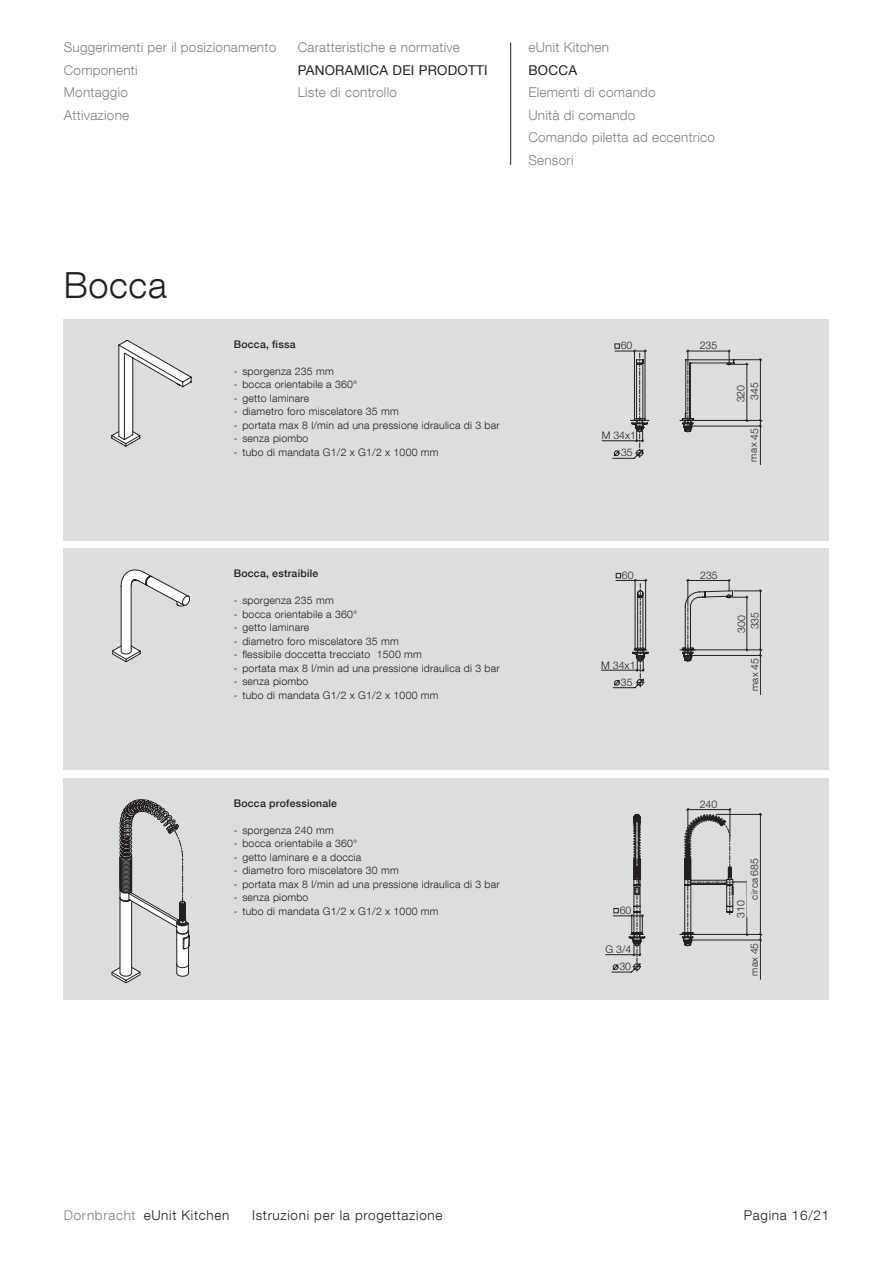
<style>
.page{position:relative;width:893px;height:1263px;background:#fff}
.page>*{position:absolute;margin:0;border:0;box-sizing:border-box;transform-origin:0 0}
.t1{font:300 36px "Helvetica Neue LT Com";letter-spacing:.02em;color:#231f20}
.t2{font:300 13.5px/22.5px "Helvetica Neue LT Com";letter-spacing:.02em;color:#808285}
.t3{font:300 13.5px "Helvetica Neue LT Com";letter-spacing:.05em;color:#231f20}
.t4{font:13.5px "Helvetica Neue LT Com";letter-spacing:.02em;color:#231f20}
.t5{font:300 10.5px "Helvetica Neue LT Com";letter-spacing:.02em;color:#231f20}
.t6{font:300 10.5px "Helvetica Neue LT";color:#231f20}
.t7{font:500 10.5px "Helvetica Neue LT Com";letter-spacing:.02em;color:#231f20}
.t8{font:300 10.5px "Helvetica Neue";color:#231f20}
.t9{font:300 9.75px "Helvetica Neue LT Com";letter-spacing:.055em;color:#231f20}
.s1{color:#808285}
</style>
<div class="page">
<div style="left:64px;top:319px;width:765px;height:221px;background:#dcdddf"></div>
<div style="left:64px;top:549px;width:765px;height:221px;background:#dcdddf"></div>
<div style="left:64px;top:778px;width:765px;height:221px;background:#dcdddf"></div>
<svg style="left:112px;top:340px;width:79px;height:107px"></svg>
<hr style="left:602px;top:440px;width:41px;height:1px;background:#231f20">
<svg style="left:112px;top:570px;width:78px;height:92px"></svg>
<hr style="left:601px;top:670px;width:43px;height:1px;background:#231f20">
<svg style="left:112px;top:799px;width:77px;height:184px"></svg>
<hr style="left:606px;top:954px;width:35px;height:1px;background:#231f20">
<svg style="left:612px;top:343px;width:150px;height:122px"></svg>
<svg style="left:613px;top:573px;width:149px;height:122px"></svg>
<svg style="left:612px;top:808px;width:150px;height:172px"></svg>
<hr style="left:510px;top:43px;width:1px;height:122px;background:#231f20">
<p class="t2" style="left:64px;top:36px;width:214px">Suggerimenti per il posizionamento<br>Componenti<br>Montaggio<br>Attivazione</p>
<p class="t2" style="left:298px;top:36px;width:164px">Caratteristiche e normative</p>
<p class="t4" style="left:298px;top:62px;width:191px">PANORAMICA DEI PRODOTTI</p>
<p class="t2" style="left:298px;top:81px;width:101px">Liste di controllo</p>
<p class="t2" style="left:528px;top:36px;width:82px">eUnit Kitchen</p>
<p class="t4" style="left:528px;top:62px;width:50px">BOCCA</p>
<p class="t2" style="left:528px;top:81px;width:188px">Elementi di comando<br>Unità di comando<br>Comando piletta ad eccentrico<br>Sensori</p>
<h1 class="t1" style="left:64px;top:263px;width:104px">Bocca</h1>
<p class="t7" style="left:234px;top:338px;width:63px">Bocca, fissa</p>
<p class="t5" style="left:234px;top:364px;width:101px">- sporgenza 235 mm</p>
<p class="t5" style="left:234px;top:378px;width:125px">- bocca orientabile a 360°</p>
<p class="t5" style="left:234px;top:392px;width:77px">- getto laminare</p>
<p class="t5" style="left:234px;top:405px;width:166px">- diametro foro miscelatore 35 mm</p>
<p class="t5" style="left:234px;top:419px;width:267px">- portata max 8 l/min ad una pressione idraulica di 3 bar</p>
<p class="t5" style="left:234px;top:432px;width:76px">- senza piombo</p>
<p class="t5" style="left:234px;top:446px;width:206px">- tubo di mandata G1/2 x G1/2 x 1000 mm</p>
<p class="t6" style="left:621px;top:446px;width:13px">35</p>
<p class="t6" style="left:621px;top:339px;width:13px">60</p>
<p class="t6" style="left:602px;top:429px;width:36px">M 34x1</p>
<p class="t6" style="left:700px;top:339px;width:19px">235</p>
<p class="t6" style="left:748px;top:400px;width:19px;rotate:-90deg">345</p>
<p class="t6" style="left:734px;top:402px;width:19px;rotate:-90deg">320</p>
<p class="t6" style="left:748px;top:465px;width:38px;rotate:-90deg">max. 45</p>
<p class="t9" style="left:747px;top:462px;width:21px;rotate:-90deg">max</p>
<p class="t7" style="left:234px;top:567px;width:86px">Bocca, estraibile</p>
<p class="t5" style="left:234px;top:594px;width:101px">- sporgenza 235 mm</p>
<p class="t5" style="left:234px;top:608px;width:125px">- bocca orientabile a 360°</p>
<p class="t5" style="left:234px;top:621px;width:77px">- getto laminare</p>
<p class="t5" style="left:234px;top:635px;width:166px">- diametro foro miscelatore 35 mm</p>
<p class="t5" style="left:234px;top:648px;width:190px">- flessibile doccetta trecciato 1500 mm</p>
<p class="t5" style="left:234px;top:662px;width:267px">- portata max 8 l/min ad una pressione idraulica di 3 bar</p>
<p class="t5" style="left:234px;top:675px;width:76px">- senza piombo</p>
<p class="t5" style="left:234px;top:689px;width:206px">- tubo di mandata G1/2 x G1/2 x 1000 mm</p>
<p class="t6" style="left:622px;top:569px;width:13px">60</p>
<p class="t6" style="left:601px;top:658px;width:36px">M 34x1</p>
<p class="t6" style="left:621px;top:676px;width:13px">35</p>
<p class="t6" style="left:700px;top:569px;width:19px">235</p>
<p class="t6" style="left:748px;top:629px;width:19px;rotate:-90deg">335</p>
<p class="t6" style="left:735px;top:633px;width:19px;rotate:-90deg">300</p>
<p class="t6" style="left:748px;top:695px;width:38px;rotate:-90deg">max. 45</p>
<p class="t9" style="left:749px;top:691px;width:21px;rotate:-90deg">max</p>
<p class="t7" style="left:234px;top:797px;width:105px">Bocca professionale</p>
<p class="t5" style="left:234px;top:824px;width:101px">- sporgenza 240 mm</p>
<p class="t5" style="left:234px;top:837px;width:125px">- bocca orientabile a 360°</p>
<p class="t5" style="left:234px;top:851px;width:129px">- getto laminare e a doccia</p>
<p class="t5" style="left:234px;top:864px;width:166px">- diametro foro miscelatore 30 mm</p>
<p class="t5" style="left:234px;top:878px;width:267px">- portata max 8 l/min ad una pressione idraulica di 3 bar</p>
<p class="t5" style="left:234px;top:891px;width:76px">- senza piombo</p>
<p class="t5" style="left:234px;top:905px;width:206px">- tubo di mandata G1/2 x G1/2 x 1000 mm</p>
<p class="t8" style="left:620px;top:904px;width:13px">60</p>
<p class="t8" style="left:700px;top:798px;width:19px">240</p>
<p class="t8" style="left:748px;top:893px;width:36px;rotate:-90deg">ca. 685</p>
<p class="t9" style="left:748px;top:900px;width:23px;rotate:-90deg">circa</p>
<p class="t8" style="left:734px;top:917px;width:19px;rotate:-90deg">310</p>
<p class="t8" style="left:606px;top:943px;width:27px">G 3/4</p>
<p class="t8" style="left:619px;top:960px;width:13px">30</p>
<p class="t8" style="left:748px;top:979px;width:38px;rotate:-90deg">max. 45</p>
<p class="t9" style="left:748px;top:976px;width:21px;rotate:-90deg">max</p>
<p class="t3" style="left:64px;top:1207px;width:167px"><span class="s1">Dornbracht</span> eUnit Kitchen</p>
<p class="t3" style="left:252px;top:1207px;width:192px">Istruzioni per la progettazione</p>
<p class="t3" style="left:744px;top:1207px;width:87px">Pagina 16/21</p>
</div>
